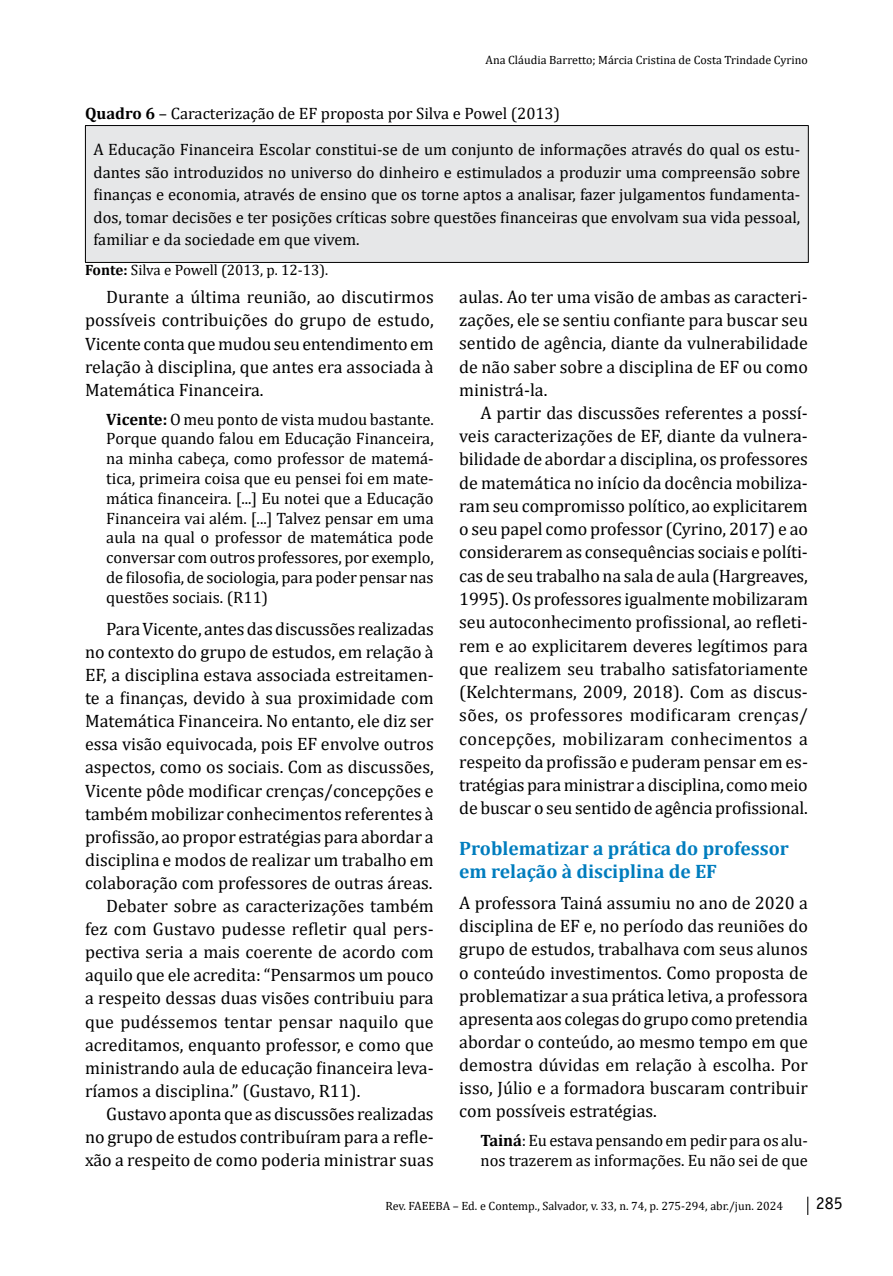
<style>
.page{position:relative;width:893px;height:1276px;background:#fff}
.page>*{position:absolute;margin:0;border:0;box-sizing:border-box;transform-origin:0 0}
.t1{font:700 19.5px/23.1px "Cambria";color:#007dbe}
.t2{font:18px/23.1px "Cambria";color:#000;text-align:justify}
.t3{font:18px "Officina Sans";color:#000}
.t4{font:16.5px/19.8px "Cambria";color:#000}
.t5{font:15px "Cambria";color:#000}
.t6{font:12px "Cambria";color:#000}
.s1{font-weight:700}
</style>
<div class="page">
<svg style="left:807px;top:1196px;width:1px;height:19px"></svg>
<div style="left:85px;top:126px;width:723px;height:136px;background:#e6e7e8"></div>
<hr style="left:85px;top:125px;width:724px;height:1px;background:#000">
<hr style="left:85px;top:262px;width:724px;height:1px;background:#000">
<hr style="left:85px;top:126px;width:1px;height:136px;background:#000">
<hr style="left:808px;top:126px;width:1px;height:136px;background:#000">
<p class="t6" style="left:486px;top:53px;width:324px">Ana Cláudia Barretto; Márcia Cristina de Costa Trindade Cyrino</p>
<p class="t4" style="left:94px;top:95px;width:708px;line-height:36.2px;text-indent:-8px"><span class="s1">Quadro 6</span> – Caracterização de EF proposta por Silva e Powel (2013)<br>A Educação Financeira Escolar constitui-se de um conjunto de informações através do qual os estu-</p>
<p class="t4" style="left:94px;top:161px;width:708px;line-height:22.5px;text-align:justify">dantes são introduzidos no universo do dinheiro e estimulados a produzir uma compreensão sobre finanças e economia, através de ensino que os torne aptos a analisar, fazer julgamentos fundamenta&shy;dos, tomar decisões e ter posições críticas sobre questões financeiras que envolvam sua vida pessoal, familiar e da sociedade em que vivem.</p>
<p class="t5" style="left:85px;top:261px;width:245px"><span class="s1">Fonte:</span> Silva e Powell (2013, p. 12-13).</p>
<p class="t2" style="left:85px;top:285px;width:350px;text-indent:21px">Durante a última reunião, ao discutirmos possíveis contribuições do grupo de estudo, Vicente conta que mudou seu entendimento em relação à disciplina, que antes era associada à Matemática Financeira.</p>
<p class="t4" style="left:106px;top:409px;width:329px;text-align:justify"><span class="s1">Vicente:</span> O meu ponto de vista mudou bastante.<br>Porque quando falou em Educação Financeira, na minha cabeça, como professor de matemá&shy;tica, primeira coisa que eu pensei foi em mate&shy;mática financeira. [...] Eu notei que a Educação Financeira vai além. [...] Talvez pensar em uma aula na qual o professor de matemática pode conversar com outros professores, por exemplo, de filosofia, de sociologia, para poder pensar nas questões sociais. (R11)</p>
<p class="t2" style="left:106px;top:617px;width:329px">Para Vicente, antes das discussões realizadas</p>
<p class="t2" style="left:85px;top:640px;width:350px">no contexto do grupo de estudos, em relação à</p>
<p class="t2" style="left:85px;top:663px;width:350px">EF, a disciplina estava associada estreitamen-</p>
<p class="t2" style="left:85px;top:686px;width:350px">te a finanças, devido à sua proximidade com</p>
<p class="t2" style="left:85px;top:709px;width:350px">Matemática Financeira. No entanto, ele diz ser</p>
<p class="t2" style="left:85px;top:732px;width:350px">essa visão equivocada, pois EF envolve outros</p>
<p class="t2" style="left:85px;top:755px;width:350px">aspectos, como os sociais. Com as discussões,</p>
<p class="t2" style="left:85px;top:778px;width:350px">Vicente pôde modificar crenças/concepções e</p>
<p class="t2" style="left:85px;top:802px;width:350px">também mobilizar conhecimentos referentes à</p>
<p class="t2" style="left:85px;top:825px;width:350px">profissão, ao propor estratégias para abordar a</p>
<p class="t2" style="left:85px;top:848px;width:350px">disciplina e modos de realizar um trabalho em</p>
<p class="t2" style="left:85px;top:871px;width:349px">colaboração com professores de outras áreas.</p>
<p class="t2" style="left:106px;top:894px;width:329px">Debater sobre as caracterizações também</p>
<p class="t2" style="left:85px;top:917px;width:350px">fez com Gustavo pudesse refletir qual pers-</p>
<p class="t2" style="left:85px;top:940px;width:350px">pectiva seria a mais coerente de acordo com</p>
<p class="t2" style="left:85px;top:963px;width:350px">aquilo que ele acredita: “Pensarmos um pouco</p>
<p class="t2" style="left:85px;top:986px;width:350px">a respeito dessas duas visões contribuiu para</p>
<p class="t2" style="left:85px;top:1009px;width:350px">que pudéssemos tentar pensar naquilo que</p>
<p class="t2" style="left:85px;top:1033px;width:350px">acreditamos, enquanto professor, e como que</p>
<p class="t2" style="left:85px;top:1056px;width:350px">ministrando aula de educação financeira leva-</p>
<p class="t2" style="left:85px;top:1079px;width:277px">ríamos a disciplina.” (Gustavo, R11).</p>
<p class="t2" style="left:106px;top:1102px;width:329px">Gustavo aponta que as discussões realizadas</p>
<p class="t2" style="left:85px;top:1125px;width:350px">no grupo de estudos contribuíram para a refle-</p>
<p class="t2" style="left:85px;top:1148px;width:350px">xão a respeito de como poderia ministrar suas</p>
<p class="t2" style="left:459px;top:285px;width:350px">aulas. Ao ter uma visão de ambas as caracteri&shy;zações, ele se sentiu confiante para buscar seu sentido de agência, diante da vulnerabilidade de não saber sobre a disciplina de EF ou como ministrá-la.</p>
<p class="t2" style="left:459px;top:401px;width:350px;text-indent:21px">A partir das discussões referentes a possí&shy;veis caracterizações de EF, diante da vulnera&shy;bilidade de abordar a disciplina, os professores de matemática no início da docência mobiliza&shy;ram seu compromisso político, ao explicitarem o seu papel como professor (Cyrino, 2017) e ao considerarem as consequências sociais e políti&shy;cas de seu trabalho na sala de aula (Hargreaves, 1995). Os professores igualmente mobilizaram seu autoconhecimento profissional, ao refleti&shy;rem e ao explicitarem deveres legítimos para que realizem seu trabalho satisfatoriamente (Kelchtermans, 2009, 2018). Com as discus&shy;sões, os professores modificaram crenças/ concepções, mobilizaram conhecimentos a respeito da profissão e puderam pensar em es&shy;tratégias para ministrar a disciplina, como meio de buscar o seu sentido de agência profissional.</p>
<p class="t1" style="left:459px;top:835px;width:331px">Problematizar a prática do professor em relação à disciplina de EF</p>
<p class="t2" style="left:459px;top:891px;width:350px">A professora Tainá assumiu no ano de 2020 a disciplina de EF e, no período das reuniões do grupo de estudos, trabalhava com seus alunos o conteúdo investimentos. Como proposta de problematizar a sua prática letiva, a professora apresenta aos colegas do grupo como pretendia abordar o conteúdo, ao mesmo tempo em que demostra dúvidas em relação à escolha. Por isso, Júlio e a formadora buscaram contribuir com possíveis estratégias.</p>
<p class="t4" style="left:480px;top:1130px;width:329px"><span class="s1">Tainá</span>: Eu estava pensando em pedir para os alu&shy;nos trazerem as informações. Eu não sei de que</p>
<p class="t6" style="left:385px;top:1198px;width:399px">Rev. FAEEBA – Ed. e Contemp., Salvador, v. 33, n. 74, p. 275-294, abr./jun. 2024</p>
<p class="t3" style="left:816px;top:1192px;width:28px">285</p>
</div>
